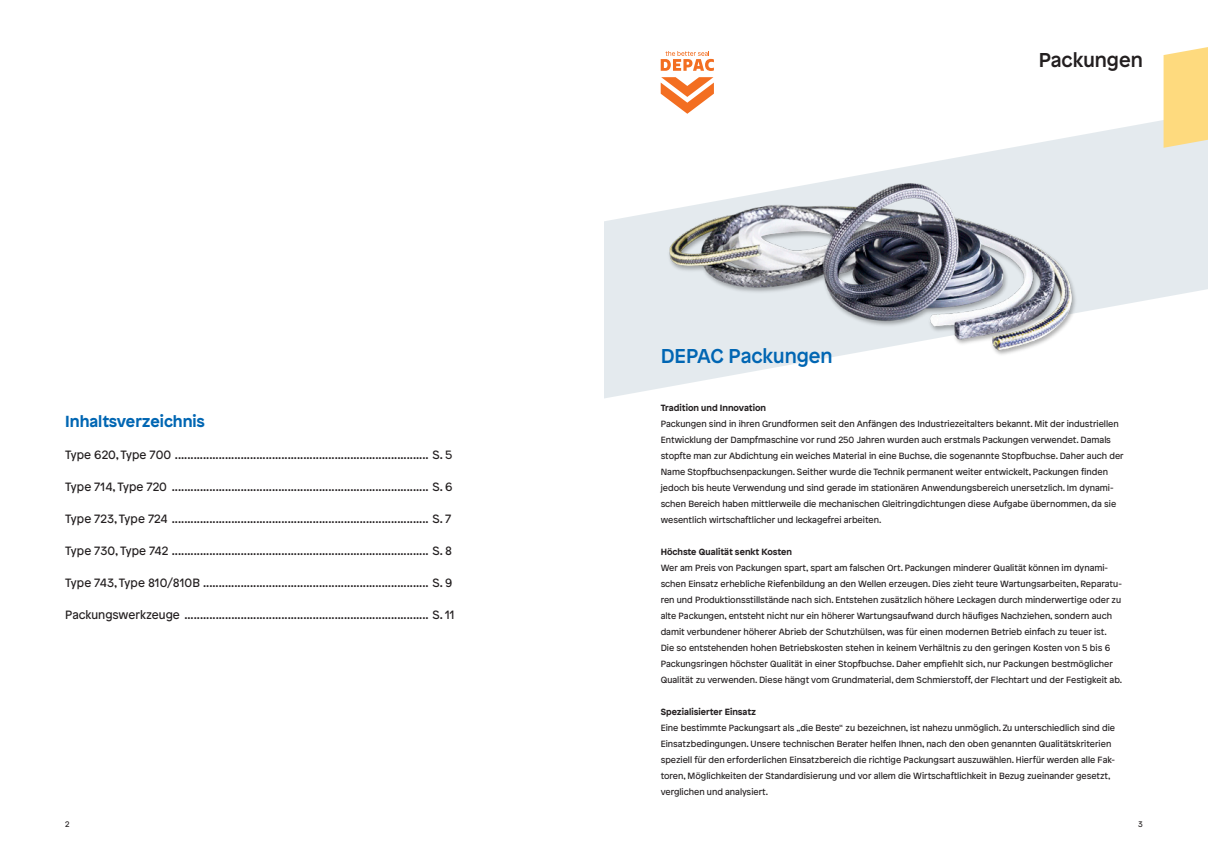
<style>
.page{position:relative;width:1208px;height:859px;background:#fff}
.page>*{position:absolute;margin:0;border:0;box-sizing:border-box;transform-origin:0 0}
.t1{font:500 20px "Patron";color:#0166b3}
.t2{font:500 20px "Patron";color:#231f20}
.t3{font:700 16px "Patron";color:#0166b3}
.t4{font:12px "Patron";color:#231f20}
.t5{font:9px/16px "Patron";color:#231f20}
.t6{font:700 9px "Patron";color:#231f20}
.t7{font:8px "Patron";color:#231f20}
</style>
<div class="page">
<svg style="left:660px;top:77px;width:54px;height:34px"></svg>
<svg style="left:660px;top:51px;width:54px;height:20px"></svg>
<svg style="left:604px;top:120px;width:604px;height:278px"></svg>
<svg style="left:1163px;top:47px;width:45px;height:101px;background:#fcdc89"></svg>
<img style="left:633px;top:111px;width:475px;height:249px">
<h2 class="t3" style="left:65px;top:409px;width:141px">Inhaltsverzeichnis</h2>
<h3 class="t4" style="left:65px;top:446px;width:388px">Type 620, Type 700 ................................................................................. S. 5</h3>
<h3 class="t4" style="left:65px;top:478px;width:389px">Type 714, Type 720 .................................................................................. S. 6</h3>
<h3 class="t4" style="left:65px;top:510px;width:387px">Type 723, Type 724 .................................................................................. S. 7</h3>
<h3 class="t4" style="left:65px;top:542px;width:388px">Type 730, Type 742 .................................................................................. S. 8</h3>
<h3 class="t4" style="left:65px;top:574px;width:388px">Type 743, Type 810/810B ........................................................................ S. 9</h3>
<h3 class="t4" style="left:65px;top:606px;width:391px">Packungswerkzeuge .............................................................................. S. 11</h3>
<h1 class="t1" style="left:660px;top:340px;width:173px">DEPAC Packungen</h1>
<h1 class="t2" style="left:1038px;top:44px;width:106px">Packungen</h1>
<p class="t6" style="left:660px;top:401px;width:107px">Tradition und Innovation</p>
<p class="t5" style="left:660px;top:415px;width:464px">Packungen sind in ihren Grundformen seit den Anfängen des Industriezeitalters bekannt. Mit der industriellen Entwicklung der Dampfmaschine vor rund 250 Jahren wurden auch erstmals Packungen verwendet. Damals stopfte man zur Abdichtung ein weiches Material in eine Buchse, die sogenannte Stopfbuchse. Daher auch der Name Stopfbuchsenpackungen. Seither wurde die Technik permanent weiter entwickelt, Packungen finden jedoch bis heute Verwendung und sind gerade im stationären Anwendungsbereich unersetzlich. Im dynami&shy;schen Bereich haben mittlerweile die mechanischen Gleitringdichtungen diese Aufgabe übernommen, da sie wesentlich wirtschaftlicher und leckagefrei arbeiten.</p>
<p class="t6" style="left:660px;top:545px;width:133px">Höchste Qualität senkt Kosten</p>
<p class="t5" style="left:660px;top:559px;width:463px">Wer am Preis von Packungen spart, spart am falschen Ort. Packungen minderer Qualität können im dynami&shy;schen Einsatz erhebliche Riefenbildung an den Wellen erzeugen. Dies zieht teure Wartungsarbeiten, Reparatu&shy;ren und Produktionsstillstände nach sich. Entstehen zusätzlich höhere Leckagen durch minderwertige oder zu alte Packungen, entsteht nicht nur ein höherer Wartungsaufwand durch häufiges Nachziehen, sondern auch damit verbundener höherer Abrieb der Schutzhülsen, was für einen modernen Betrieb einfach zu teuer ist.<br>Die so entstehenden hohen Betriebskosten stehen in keinem Verhältnis zu den geringen Kosten von 5 bis 6<br>Packungsringen höchster Qualität in einer Stopfbuchse. Daher empfiehlt sich, nur Packungen bestmöglicher Qualität zu verwenden. Diese hängt vom Grundmaterial, dem Schmierstoff, der Flechtart und der Festigkeit ab.</p>
<p class="t6" style="left:660px;top:705px;width:97px">Spezialisierter Einsatz</p>
<p class="t5" style="left:660px;top:719px;width:456px">Eine bestimmte Packungsart als „die Beste“ zu bezeichnen, ist nahezu unmöglich. Zu unterschiedlich sind die Einsatzbedingungen. Unsere technischen Berater helfen Ihnen, nach den oben genannten Qualitätskriterien speziell für den erforderlichen Einsatzbereich die richtige Packungsart auszuwählen. Hierfür werden alle Fak&shy;toren, Möglichkeiten der Standardisierung und vor allem die Wirtschaftlichkeit in Bezug zueinander gesetzt, verglichen und analysiert.</p>
<p class="t7" style="left:65px;top:818px;width:6px">2</p>
<p class="t7" style="left:1138px;top:818px;width:6px">3</p>
</div>
